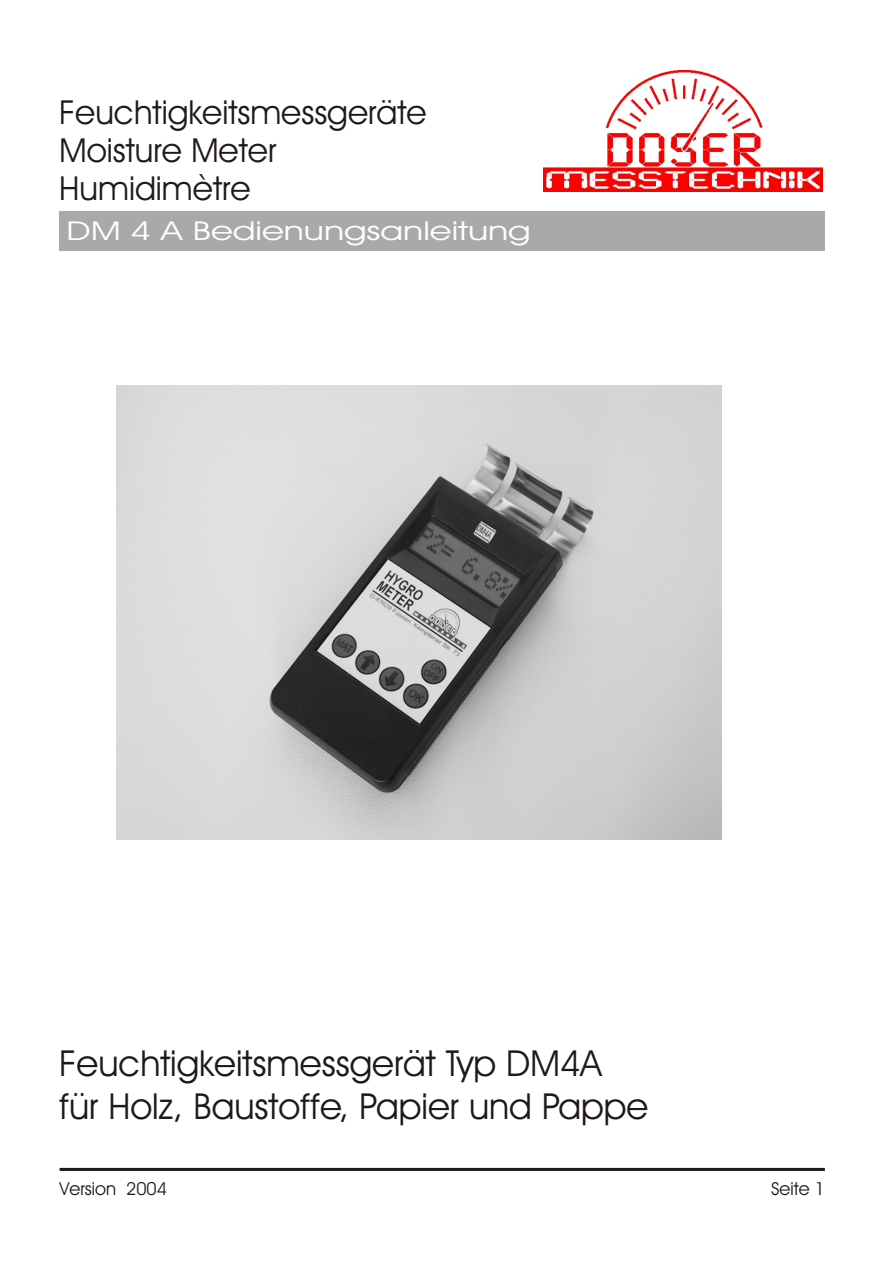
<style>
.page{position:relative;width:894px;height:1263px;background:#fff}
.page>*{position:absolute;margin:0;border:0;box-sizing:border-box;transform-origin:0 0}
.t1{font:36px/43.2px "Avant Garde Bk BT";color:#1f1a17}
.t2{font:700 33.15px/38.2px "Avant Garde Bk BT";color:#1f1a17}
.t3{font:26.1px "Avant Garde Bk BT";color:#fff;scale:1.38 1}
.t4{font:18px "Avant Garde Bk BT";color:#1f1a17}
</style>
<div class="page">
<img style="left:117px;top:385px;width:605px;height:454px">
<hr style="left:60px;top:1168px;width:765px;height:3px;background:#1f1a17">
<div style="left:59px;top:211px;width:766px;height:39px;background:#aba8a8"></div>
<img style="left:544px;top:71px;width:279px;height:120px">
<p class="t2" style="left:59px;top:96px;width:369px">Feuchtigkeitsmessgeräte</p>
<p class="t2" style="left:59px;top:134px;width:219px">Moisture Meter<br>Humidimètre</p>
<p class="t3" style="left:67px;top:220px;width:338px">DM 4 A Bedienungsanleitung</p>
<p class="t1" style="left:59px;top:1045px;width:591px">Feuchtigkeitsmessgerät Typ DM4A für Holz, Baustoffe, Papier und Pappe</p>
<p class="t4" style="left:60px;top:1182px;width:109px">Version 2004</p>
<p class="t4" style="left:771px;top:1182px;width:55px">Seite 1</p>
</div>
